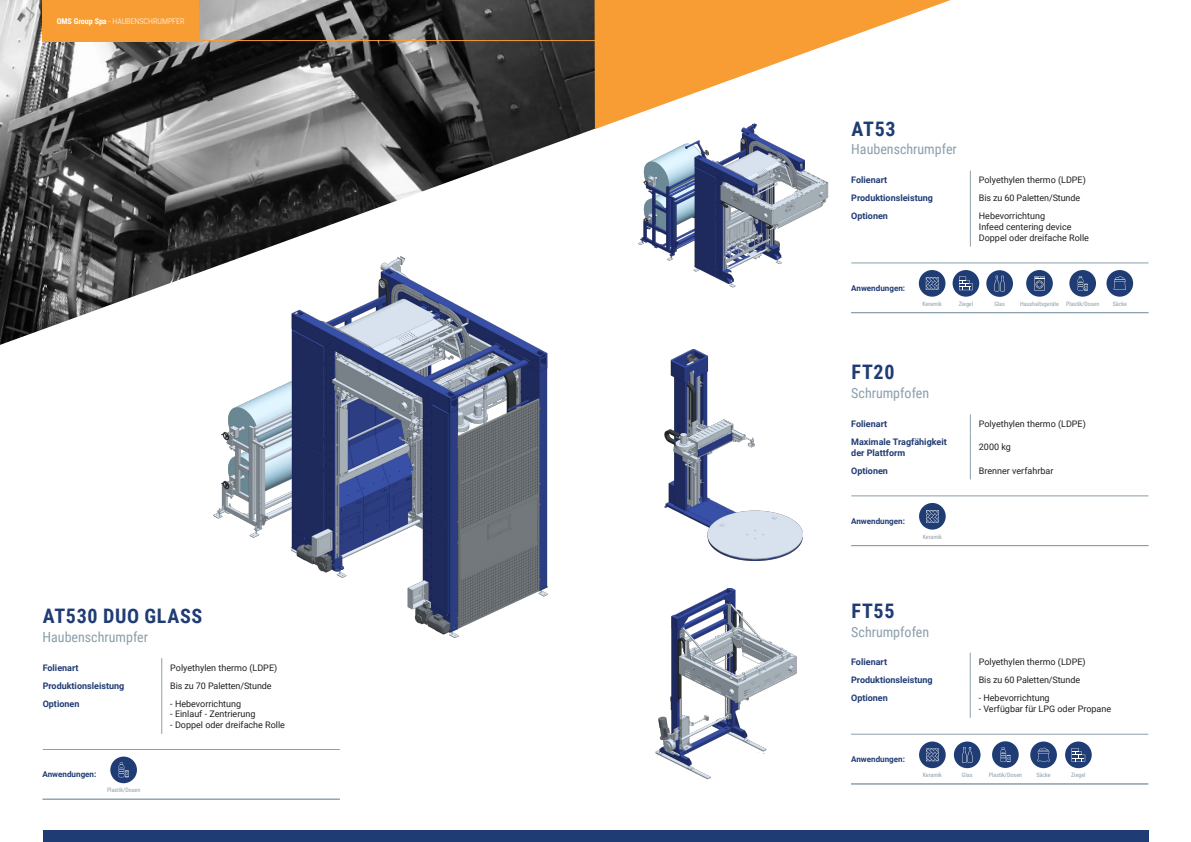
<style>
.page{position:relative;width:1191px;height:842px;background:#fff}
.page>*{position:absolute;margin:0;border:0;box-sizing:border-box;transform-origin:0 0}
.t1{font:700 20px "Roboto Condensed";letter-spacing:.035em;color:#203c74}
.t2{font:14px "Roboto Condensed";color:#8c9faa}
.t3{font:9px "Roboto";color:#231f20}
.t4{font:700 9px "Roboto";color:#203c74}
.t5{font:700 8.1px "Roboto";color:#203c74}
.t6{font:300 8px "Roboto Condensed";color:#fff}
.t7{font:6px "Roboto Condensed";color:#8c9faa}
.s1{font-weight:700}
.s2{font-weight:400}
</style>
<div class="page">
<img style="left:0;top:0;width:594px;height:345px">
<img style="left:213px;top:256px;width:335px;height:382px">
<div style="left:43px;top:831px;width:1105px;height:11px;background:#203c74"></div>
<div style="left:43px;top:0;width:156px;height:41px;background:#f89d33"></div>
<hr style="left:43px;top:40px;width:683px;height:1px;background:#f89d33">
<svg style="left:161px;top:658px;width:1px;height:36px"></svg>
<hr style="left:161px;top:694px;width:1px;height:40px;background:#8c9faa">
<hr style="left:43px;top:749px;width:297px;height:1px;background:#8c9faa">
<hr style="left:43px;top:799px;width:297px;height:1px;background:#8c9faa">
<img style="left:664px;top:350px;width:138px;height:211px">
<svg style="left:970px;top:414px;width:1px;height:65px"></svg>
<hr style="left:851px;top:496px;width:297px;height:1px;background:#8c9faa">
<hr style="left:851px;top:545px;width:297px;height:1px;background:#8c9faa">
<img style="left:655px;top:588px;width:142px;height:192px">
<svg style="left:969px;top:653px;width:1px;height:65px"></svg>
<hr style="left:851px;top:734px;width:297px;height:1px;background:#8c9faa">
<hr style="left:851px;top:784px;width:297px;height:1px;background:#8c9faa">
<svg style="left:970px;top:171px;width:1px;height:36px"></svg>
<hr style="left:970px;top:207px;width:1px;height:39px;background:#8c9faa">
<hr style="left:851px;top:263px;width:297px;height:1px;background:#8c9faa">
<hr style="left:851px;top:312px;width:297px;height:1px;background:#8c9faa">
<div style="left:1069px;top:270px;width:27px;height:27px;background:#203c74;border-radius:50%"></div>
<svg style="left:1077px;top:276px;width:10px;height:15px"></svg>
<div style="left:918px;top:270px;width:27px;height:27px;background:#203c74;border-radius:50%"></div>
<svg style="left:925px;top:277px;width:13px;height:13px"></svg>
<div style="left:986px;top:270px;width:27px;height:27px;background:#203c74;border-radius:50%"></div>
<svg style="left:994px;top:276px;width:11px;height:15px"></svg>
<img style="left:638px;top:129px;width:190px;height:159px">
<svg style="left:594px;top:0;width:356px;height:129px"></svg>
<div style="left:110px;top:756px;width:27px;height:27px;background:#203c74;border-radius:50%"></div>
<svg style="left:118px;top:762px;width:11px;height:15px"></svg>
<svg style="left:952px;top:270px;width:27px;height:27px"></svg>
<svg style="left:959px;top:276px;width:13px;height:14px"></svg>
<div style="left:1106px;top:270px;width:27px;height:27px;background:#203c74;border-radius:50%"></div>
<svg style="left:1113px;top:276px;width:13px;height:14px"></svg>
<div style="left:1026px;top:270px;width:26px;height:27px;background:#203c74;border-radius:50%"></div>
<svg style="left:1034px;top:276px;width:10px;height:15px"></svg>
<div style="left:919px;top:503px;width:26px;height:27px;background:#203c74;border-radius:50%"></div>
<svg style="left:926px;top:510px;width:12px;height:13px"></svg>
<div style="left:954px;top:741px;width:26px;height:27px;background:#203c74;border-radius:50%"></div>
<svg style="left:962px;top:747px;width:10px;height:16px"></svg>
<div style="left:919px;top:741px;width:26px;height:27px;background:#203c74;border-radius:50%"></div>
<svg style="left:926px;top:748px;width:12px;height:13px"></svg>
<div style="left:1065px;top:741px;width:26px;height:27px;background:#203c74;border-radius:50%"></div>
<svg style="left:1071px;top:748px;width:14px;height:14px"></svg>
<div style="left:992px;top:741px;width:26px;height:27px;background:#203c74;border-radius:50%"></div>
<svg style="left:1000px;top:747px;width:10px;height:15px"></svg>
<div style="left:1030px;top:741px;width:27px;height:27px;background:#203c74;border-radius:50%"></div>
<svg style="left:1037px;top:748px;width:12px;height:14px"></svg>
<p class="t6" style="left:57px;top:15px;width:129px"><span class="s1">OMS Group Spa</span> <span class="s2">-</span> HAUBENSCHRUMPFER</p>
<p class="t1" style="left:43px;top:602px;width:161px">AT530 DUO GLASS</p>
<p class="t2" style="left:43px;top:627px;width:107px">Haubenschrumpfer</p>
<p class="t4" style="left:43px;top:661px;width:37px">Folienart</p>
<p class="t3" style="left:170px;top:661px;width:108px">Polyethylen thermo (LDPE)</p>
<p class="t4" style="left:43px;top:679px;width:83px">Produktionsleistung</p>
<p class="t3" style="left:170px;top:679px;width:103px">Bis zu 70 Paletten/Stunde</p>
<p class="t4" style="left:43px;top:697px;width:38px">Optionen</p>
<p class="t3" style="left:170px;top:697px;width:72px">- Hebevorrichtung</p>
<p class="t3" style="left:170px;top:708px;width:87px">- Einlauf - Zentrierung</p>
<p class="t3" style="left:170px;top:719px;width:116px">- Doppel oder dreifache Rolle</p>
<p class="t5" style="left:43px;top:769px;width:55px">Anwendungen:</p>
<p class="t7" style="left:107px;top:786px;width:35px">Plastik/Dosen</p>
<p class="t1" style="left:851px;top:115px;width:45px">AT53</p>
<p class="t2" style="left:851px;top:140px;width:107px">Haubenschrumpfer</p>
<p class="t4" style="left:851px;top:174px;width:37px">Folienart</p>
<p class="t3" style="left:979px;top:174px;width:108px">Polyethylen thermo (LDPE)</p>
<p class="t4" style="left:851px;top:192px;width:83px">Produktionsleistung</p>
<p class="t3" style="left:979px;top:192px;width:103px">Bis zu 60 Paletten/Stunde</p>
<p class="t4" style="left:851px;top:210px;width:38px">Optionen</p>
<p class="t3" style="left:979px;top:210px;width:68px">Hebevorrichtung</p>
<p class="t3" style="left:979px;top:220px;width:94px">Infeed centering device</p>
<p class="t3" style="left:979px;top:231px;width:112px">Doppel oder dreifache Rolle</p>
<p class="t5" style="left:851px;top:282px;width:55px">Anwendungen:</p>
<p class="t7" style="left:922px;top:299px;width:21px">Keramik</p>
<p class="t7" style="left:994px;top:299px;width:12px">Glas</p>
<p class="t7" style="left:1066px;top:299px;width:35px">Plastik/Dosen</p>
<p class="t7" style="left:958px;top:299px;width:16px">Ziegel</p>
<p class="t7" style="left:1020px;top:299px;width:40px">Haushaltsgeräte</p>
<p class="t7" style="left:1112px;top:299px;width:16px">Säcke</p>
<p class="t1" style="left:851px;top:358px;width:44px">FT20</p>
<p class="t2" style="left:851px;top:383px;width:79px">Schrumpfofen</p>
<p class="t4" style="left:851px;top:417px;width:37px">Folienart</p>
<p class="t3" style="left:979px;top:417px;width:108px">Polyethylen thermo (LDPE)</p>
<p class="t4" style="left:851px;top:435px;width:97px">Maximale Tragfähigkeit</p>
<p class="t4" style="left:851px;top:446px;width:55px">der Plattform</p>
<p class="t3" style="left:979px;top:441px;width:33px">2000 kg</p>
<p class="t4" style="left:851px;top:464px;width:38px">Optionen</p>
<p class="t3" style="left:979px;top:464px;width:76px">Brenner verfahrbar</p>
<p class="t5" style="left:851px;top:515px;width:55px">Anwendungen:</p>
<p class="t7" style="left:922px;top:532px;width:21px">Keramik</p>
<p class="t1" style="left:851px;top:597px;width:44px">FT55</p>
<p class="t2" style="left:851px;top:622px;width:79px">Schrumpfofen</p>
<p class="t4" style="left:851px;top:656px;width:37px">Folienart</p>
<p class="t3" style="left:978px;top:656px;width:108px">Polyethylen thermo (LDPE)</p>
<p class="t4" style="left:851px;top:674px;width:83px">Produktionsleistung</p>
<p class="t3" style="left:978px;top:674px;width:103px">Bis zu 60 Paletten/Stunde</p>
<p class="t4" style="left:851px;top:692px;width:38px">Optionen</p>
<p class="t3" style="left:978px;top:692px;width:72px">- Hebevorrichtung</p>
<p class="t3" style="left:978px;top:703px;width:134px">- Verfügbar für LPG oder Propane</p>
<p class="t5" style="left:851px;top:754px;width:55px">Anwendungen:</p>
<p class="t7" style="left:922px;top:771px;width:21px">Keramik</p>
<p class="t7" style="left:962px;top:771px;width:12px">Glas</p>
<p class="t7" style="left:988px;top:770px;width:35px">Plastik/Dosen</p>
<p class="t7" style="left:1036px;top:771px;width:16px">Säcke</p>
<p class="t7" style="left:1071px;top:771px;width:16px">Ziegel</p>
</div>
